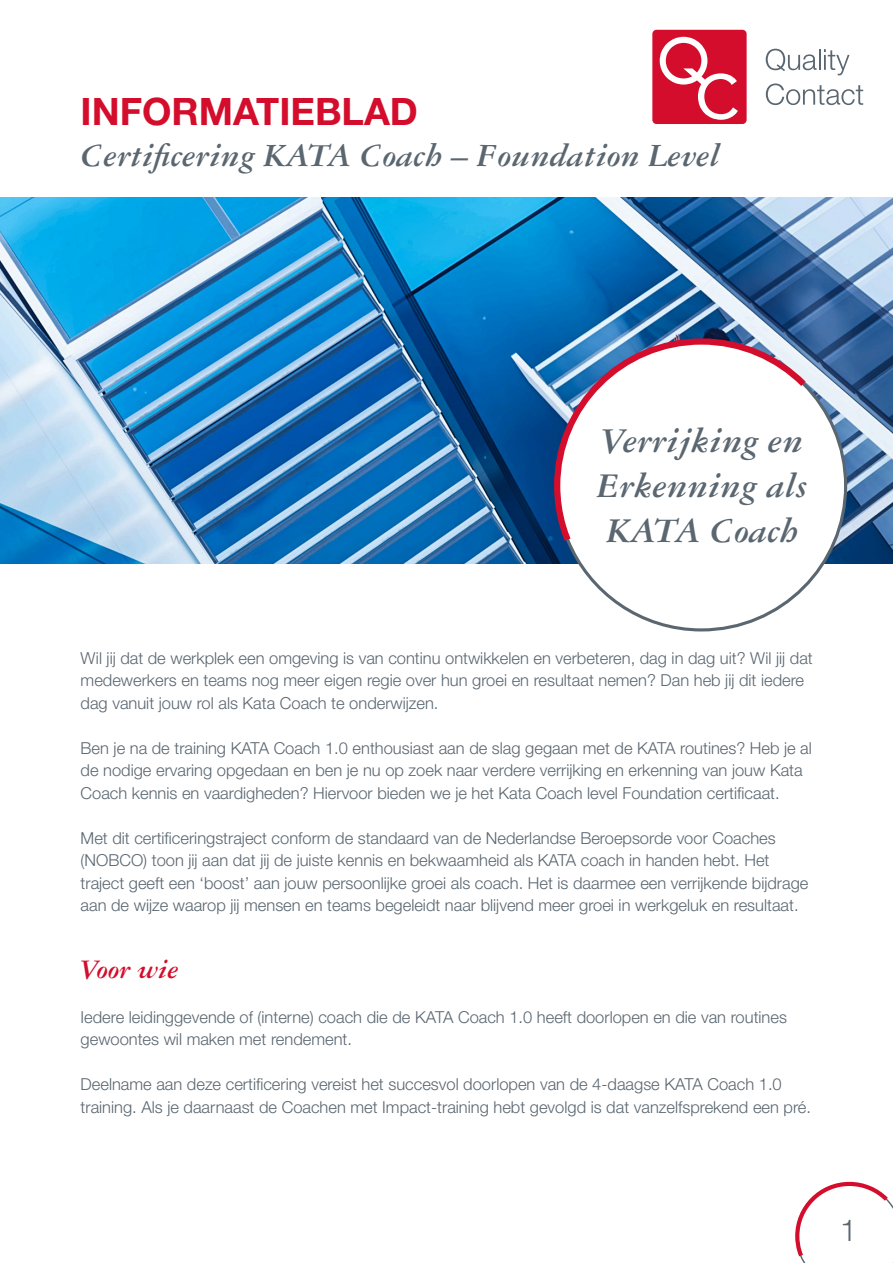
<style>
.page{position:relative;width:893px;height:1263px;background:#fff}
.page>*{position:absolute;margin:0;border:0;box-sizing:border-box;transform-origin:0 0}
.t1{font:700 37.8px "Helvetica Neue LT Std";color:#d30d2b}
.Ondertitel{font:italic 700 37.05px/45px "Garamond 3 LT Std";color:#5a6670}
.t2{font:italic 700 34.5px "Garamond 3 LT Std";color:#5a6670}
.Platte_tekst{font:300 30.15px "Helvetica Neue LT Std";color:#5a6670}
.Ondertitel-2{font:italic 700 28.5px "Garamond 3 LT Std";color:#d30d2b}
.Platte_tekst-2{font:300 16.5px/22.5px "Helvetica Neue LT Std";color:#5a6670}
</style>
<div class="page">
<div style="left:652px;top:30px;width:95px;height:94px;background:#d30d2b;border-radius:4px"></div>
<svg style="left:660px;top:37px;width:78px;height:83px"></svg>
<svg style="left:766px;top:49px;width:83px;height:26px"></svg>
<svg style="left:766px;top:83px;width:97px;height:22px"></svg>
<svg style="left:795px;top:1181px;width:98px;height:82px"></svg>
<img style="left:0;top:198px;width:893px;height:365px">
<svg style="left:554px;top:338px;width:295px;height:294px"></svg>
<svg style="left:551px;top:335px;width:261px;height:213px"></svg>
<p class="t1" style="left:81px;top:88px;width:339px">INFORMATIEBLAD</p>
<p class="t2" style="left:81px;top:137px;width:640px">Certificering KATA Coach – Foundation Level</p>
<p class="Ondertitel" style="left:597px;top:418px;width:212px">Verrijking en<br>Erkenning als<br>KATA Coach</p>
<p class="Platte_tekst-2" style="left:81px;top:646px;width:734px">Wil jij dat de werkplek een omgeving is van continu ontwikkelen en verbeteren, dag in dag uit? Wil jij dat medewerkers en teams nog meer eigen regie over hun groei en resultaat nemen? Dan heb jij dit iedere dag vanuit jouw rol als Kata Coach te onderwijzen.</p>
<p class="Platte_tekst-2" style="left:81px;top:736px;width:733px">Ben je na de training KATA Coach 1.0 enthousiast aan de slag gegaan met de KATA routines? Heb je al de nodige ervaring opgedaan en ben je nu op zoek naar verdere verrijking en erkenning van jouw Kata<br>Coach kennis en vaardigheden? Hiervoor bieden we je het Kata Coach level Foundation certificaat.</p>
<p class="Platte_tekst-2" style="left:81px;top:826px;width:729px">Met dit certificeringstraject conform de standaard van de Nederlandse Beroepsorde voor Coaches (NOBCO) toon jij aan dat jij de juiste kennis en bekwaamheid als KATA coach in handen hebt. Het traject geeft een ‘boost’ aan jouw persoonlijke groei als coach. Het is daarmee een verrijkende bijdrage aan de wijze waarop jij mensen en teams begeleidt naar blijvend meer groei in werkgeluk en resultaat.</p>
<p class="Ondertitel-2" style="left:81px;top:954px;width:99px">Voor wie</p>
<p class="Platte_tekst-2" style="left:81px;top:1005px;width:708px">Iedere leidinggevende of (interne) coach die de KATA Coach 1.0 heeft doorlopen en die van routines gewoontes wil maken met rendement.</p>
<p class="Platte_tekst-2" style="left:81px;top:1073px;width:732px">Deelname aan deze certificering vereist het succesvol doorlopen van de 4-daagse KATA Coach 1.0 training. Als je daarnaast de Coachen met Impact-training hebt gevolgd is dat vanzelfsprekend een pré.</p>
<p class="Platte_tekst" style="left:840px;top:1212px;width:18px">1</p>
</div>
